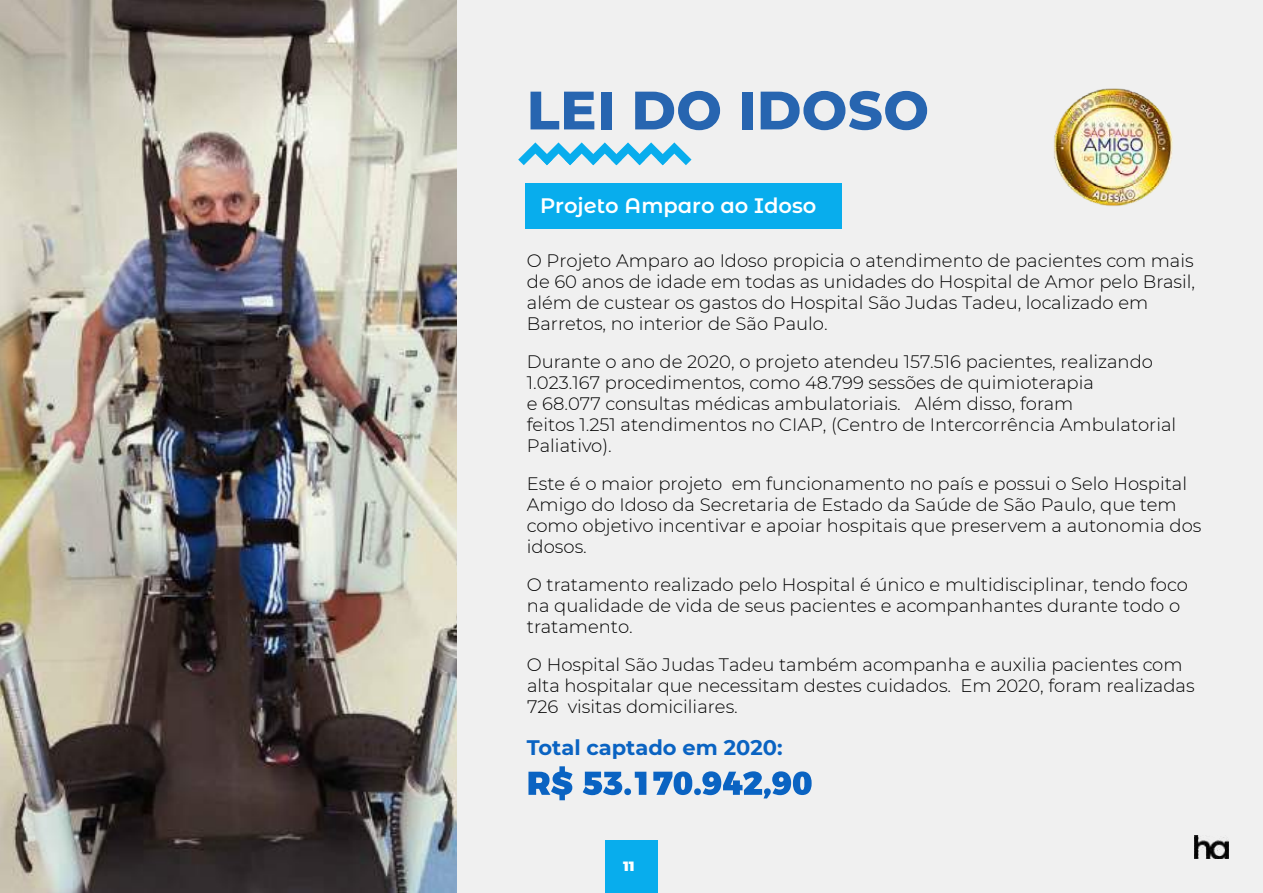
<style>
.page{position:relative;width:1263px;height:893px;background:#f0f0f0}
.page>*{position:absolute;margin:0;border:0;box-sizing:border-box;transform-origin:0 0}
.t1{font:800 54px "Montserrat";letter-spacing:.01em;color:#2765b0}
.t2{font:600 21px "Montserrat Alternates";color:#fff}
.t3{font:700 21px "Montserrat";color:#0a63c2}
.t4{font:300 18px/21px "Montserrat";color:#000}
.t5{font:900 13.5px "Montserrat Alternates";color:#fff}
</style>
<div class="page">
<svg style="left:518px;top:142px;width:173px;height:23px"></svg>
<div style="left:605px;top:841px;width:53px;height:52px;background:#08aded"></div>
<svg style="left:528px;top:766px;width:284px;height:34px"></svg>
<div style="left:525px;top:183px;width:317px;height:46px;background:#08aded"></div>
<img style="left:1054px;top:88px;width:119px;height:118px">
<img style="left:1194px;top:836px;width:34px;height:23px">
<img style="left:0;top:0;width:457px;height:893px">
<h1 class="t1" style="left:527px;top:71px;width:404px">LEI DO IDOSO</h1>
<p class="t2" style="left:540px;top:191px;width:278px">Projeto Amparo ao Idoso</p>
<p class="t4" style="left:527px;top:249px;width:670px">O Projeto Amparo ao Idoso propicia o atendimento de pacientes com mais de 60 anos de idade em todas as unidades do Hospital de Amor pelo Brasil, além de custear os gastos do Hospital São Judas Tadeu, localizado em Barretos, no interior de São Paulo.</p>
<p class="t4" style="left:527px;top:351px;width:651px">Durante o ano de 2020, o projeto atendeu 157.516 pacientes, realizando 1.023.167 procedimentos, como 48.799 sessões de quimioterapia<br>e 68.077 consultas médicas ambulatoriais. Além disso, foram<br>feitos 1.251 atendimentos no CIAP, (Centro de Intercorrência Ambulatorial Paliativo).</p>
<p class="t4" style="left:527px;top:473px;width:676px">Este é o maior projeto em funcionamento no país e possui o Selo Hospital Amigo do Idoso da Secretaria de Estado da Saúde de São Paulo, que tem como objetivo incentivar e apoiar hospitais que preservem a autonomia dos idosos.</p>
<p class="t4" style="left:527px;top:574px;width:662px">O tratamento realizado pelo Hospital é único e multidisciplinar, tendo foco na qualidade de vida de seus pacientes e acompanhantes durante todo o tratamento.</p>
<p class="t4" style="left:527px;top:654px;width:669px">O Hospital São Judas Tadeu também acompanha e auxilia pacientes com alta hospitalar que necessitam destes cuidados. Em 2020, foram realizadas<br>726 visitas domiciliares.</p>
<p class="t3" style="left:527px;top:733px;width:257px">Total captado em 2020:</p>
<p class="t5" style="left:623px;top:856px;width:13px">11</p>
</div>
